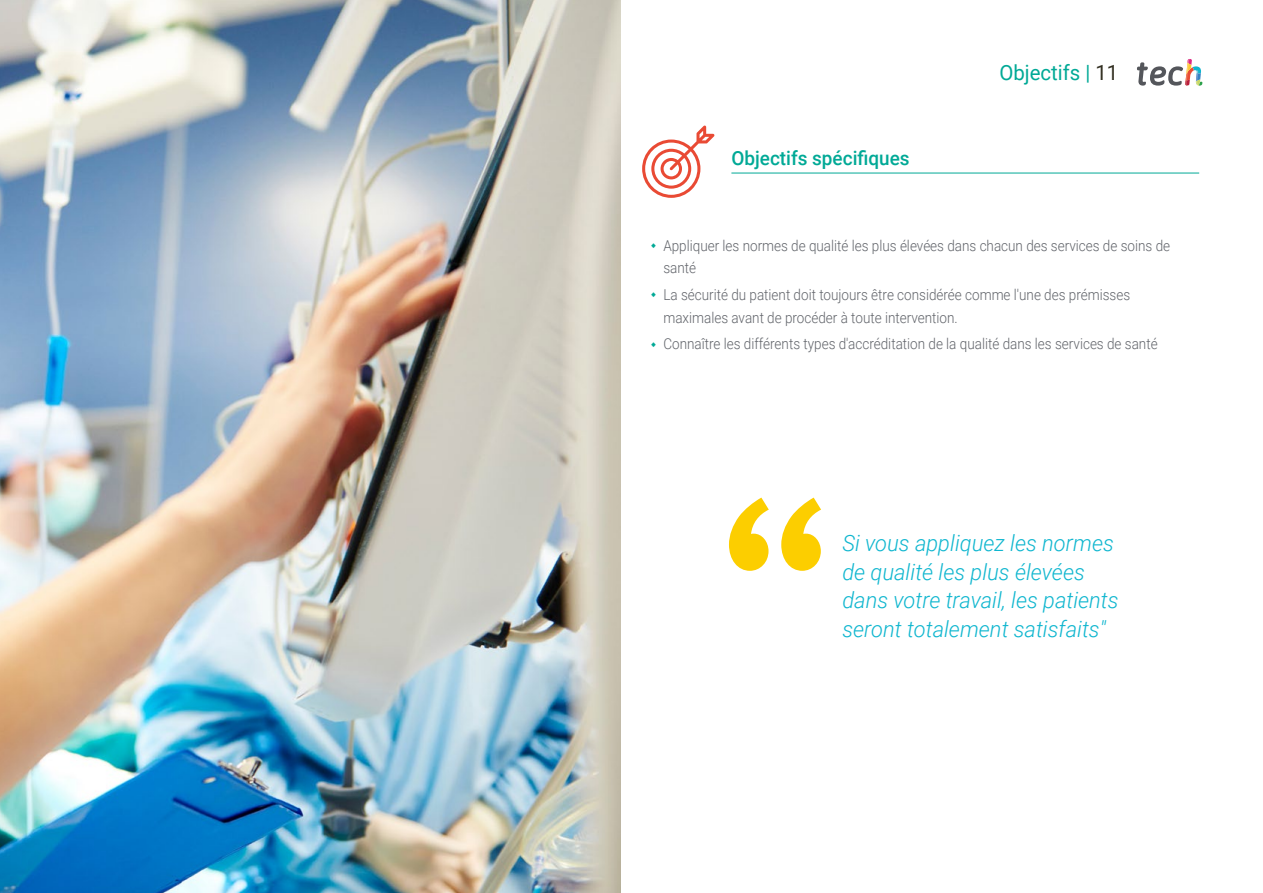
<style>
.page{position:relative;width:1263px;height:893px;background:#fff}
.page>*{position:absolute;margin:0;border:0;box-sizing:border-box;transform-origin:0 0}
.t1{font:italic 300 22.5px/28.5px "Roboto";color:#0fb6cf}
.t2{font:21px "Roboto";color:#00a996}
.t3{font:500 19.5px "Roboto";color:#00a996}
.t4{font:300 15px/22.5px "Roboto";color:#61646a;scale:.9 1}
.s1{color:#312e20}
</style>
<div class="page">
<hr style="left:731px;top:173px;width:468px;height:1px;background:#00a996">
<svg style="left:642px;top:125px;width:72px;height:73px"></svg>
<img style="left:0;top:0;width:621px;height:893px">
<svg style="left:1137px;top:59px;width:65px;height:27px"></svg>
<svg style="left:729px;top:498px;width:92px;height:73px"></svg>
<h3 class="t3" style="left:731px;top:144px;width:180px">Objectifs spécifiques</h3>
<h2 class="t2" style="left:999px;top:57px;width:120px">Objectifs | <span class="s1">11</span></h2>
<p class="t4" style="left:663px;top:234px;width:565px">Appliquer les normes de qualité les plus élevées dans chacun des services de soins de santé</p>
<p class="t4" style="left:663px;top:283px;width:520px">La sécurité du patient doit toujours être considérée comme l'une des prémisses maximales avant de procéder à toute intervention.</p>
<p class="t4" style="left:663px;top:332px;width:551px">Connaître les différents types d'accréditation de la qualité dans les services de santé</p>
<h1 class="t1" style="left:842px;top:528px;width:278px">Si vous appliquez les normes de qualité les plus élevées dans votre travail, les patients seront totalement satisfaits"</h1>
</div>
